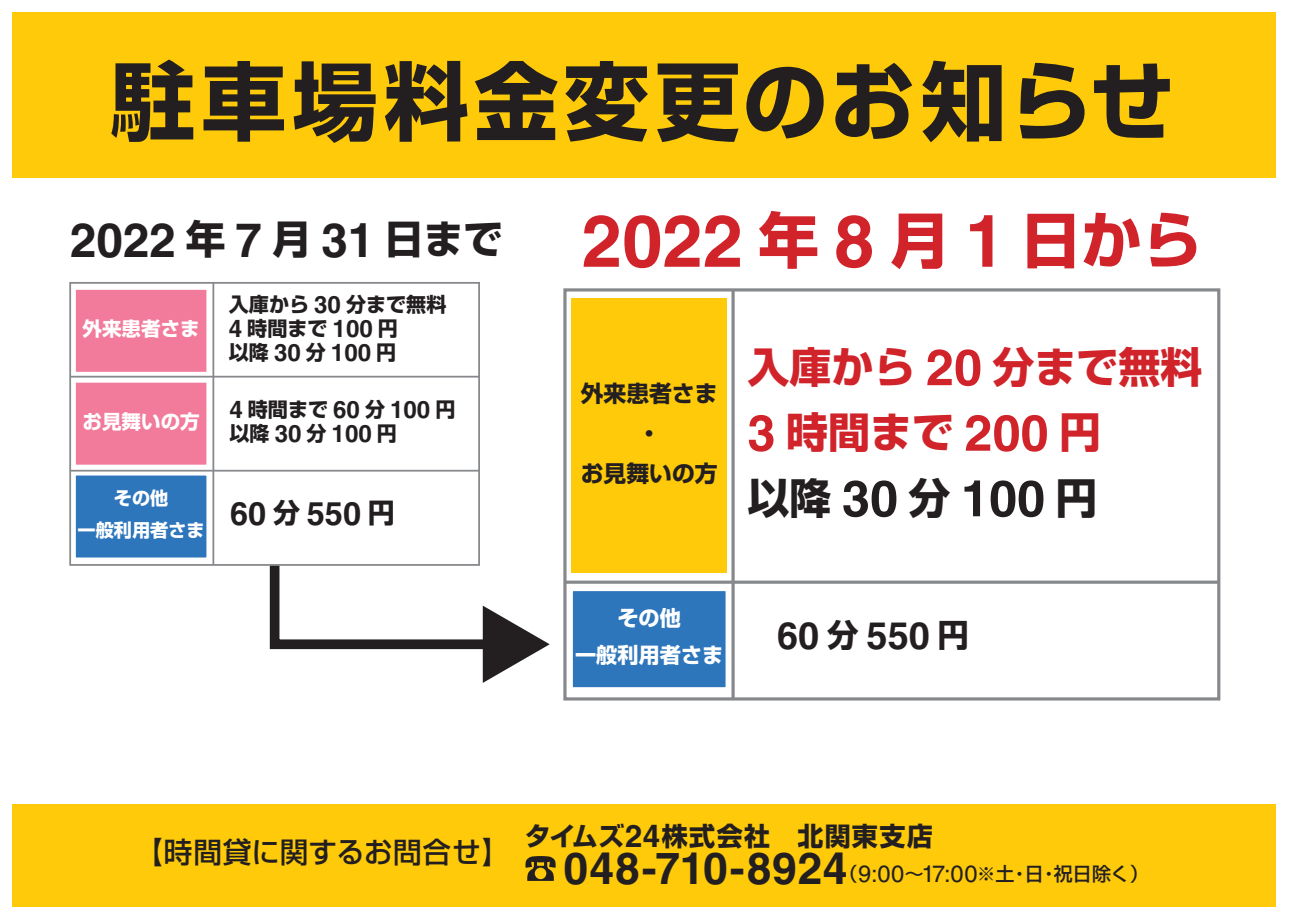
<style>
.page{position:relative;width:1289px;height:919px;background:#fff}
.page>*{position:absolute;margin:0;border:0;box-sizing:border-box;transform-origin:0 0}
.t1{font:700 85.05px "Shin Go Pro";letter-spacing:.06em;color:#231f20}
.t2{font:700 50.4px "Helvetica LT Pro";color:#231f20}
.t3{font:700 47.55px "Helvetica LT Pro";color:#231f20}
.t4{font:700 44.4px "Helvetica LT Pro";letter-spacing:.02em;color:#231f20}
.t5{font:700 42px/65.6px "Shin Go Pro";color:#d1232a}
.t6{font:700 37.8px "Helvetica LT Pro";color:#231f20}
.t7{font:700 32.4px "Helvetica LT Pro";color:#231f20}
.t8{font:500 28.65px "Shin Go Pro";letter-spacing:.01em;color:#231f20}
.t9{font:700 25.95px "Shin Go Pro";letter-spacing:.055em;color:#231f20}
.t10{font:700 24.15px/24.2px "Helvetica LT Pro";color:#231f20}
.t11{font:700 22.8px/39.9px "Shin Go Pro";color:#231f20;text-align:center}
.t12{font:700 21.15px/37px "Shin Go Pro";color:#fff;text-align:center}
.t13{font:700 20.1px/24.2px "Shin Go Pro";color:#231f20}
.t14{font:700 19.5px "Shin Go Pro";color:#fff}
.t15{font:500 18.9px "Shin Go Pro";color:#231f20}
.t16{font:700 18.15px/31.8px "Shin Go Pro";color:#fff;text-align:center}
.s1{font-family:"Shin Go Pro";font-size:39.6px}
.s2{font-size:72.6px;color:#d1232a}
.s3{font-family:"Shin Go Pro";font-size:60.45px;color:#d1232a}
.s4{font-family:"Helvetica LT Pro";font-size:24.15px}
.s5{font-family:"Shin Go Pro";font-size:20.1px}
.s6{font-family:"Helvetica LT Pro";font-size:50.4px}
.s7{font-family:"Shin Go Pro";font-size:42px}
.s8{font-family:"Shin Go Pro";font-size:27px}
.s9{font-family:"Shin Go Pro";font-size:31.5px}
.s10{font-family:"Helvetica LT Pro";font-size:31.2px}
.s11{font-family:"Helvetica LT Pro";font-weight:400;font-size:23.7px}
</style>
<div class="page">
<div style="left:13px;top:13px;width:1263px;height:165px;background:#feca0a"></div>
<div style="left:13px;top:804px;width:1263px;height:102px;background:#feca0a"></div>
<svg style="left:525px;top:856px;width:30px;height:24px"></svg>
<svg style="left:265px;top:565px;width:284px;height:118px"></svg>
<div style="left:69px;top:282px;width:411px;height:283px;border:2px solid #86888b"></div>
<hr style="left:70px;top:376px;width:409px;height:1px;background:#86888b">
<hr style="left:70px;top:470px;width:409px;height:1px;background:#86888b">
<hr style="left:212px;top:282px;width:2px;height:282px;background:#86888b">
<div style="left:73px;top:287px;width:136px;height:88px;background:#f27b9b;border:3px solid #fff"></div>
<div style="left:73px;top:379px;width:136px;height:88px;background:#f27b9b;border:3px solid #fff"></div>
<div style="left:73px;top:472px;width:136px;height:88px;background:#2e76bc;border:3px solid #fff"></div>
<div style="left:563px;top:288px;width:657px;height:412px;background:#fff;border:3px solid #86888b"></div>
<hr style="left:565px;top:580px;width:653px;height:3px;background:#86888b">
<hr style="left:731px;top:290px;width:3px;height:409px;background:#86888b">
<div style="left:570px;top:588px;width:158px;height:102px;background:#2e76bc;border:3px solid #fff"></div>
<div style="left:571px;top:298px;width:156px;height:275px;background:#feca0a"></div>
<h1 class="t1" style="left:110px;top:34px;width:1065px">駐車場料金変更のお知らせ</h1>
<h3 class="t3" style="left:70px;top:211px;width:1133px">2022 <span class="s1">年</span> 7 <span class="s1">月</span> 31 <span class="s1">日まで</span> <span class="s2">2022</span> <span class="s3">年</span> <span class="s2">8</span> <span class="s3">月</span> <span class="s2">1</span> <span class="s3">日から</span></h3>
<p class="t13" style="left:229px;top:290px;width:219px">入庫から <span class="s4">30</span> 分まで無料<br><span class="s4">4</span> 時間まで <span class="s4">100</span> 円</p>
<p class="t10" style="left:229px;top:340px;width:169px"><span class="s5">以降</span> 30 <span class="s5">分</span> 100 <span class="s5">円</span></p>
<p class="t14" style="left:82px;top:313px;width:119px">外来患者さま</p>
<h3 class="t5" style="left:747px;top:329px;width:456px">入庫から <span class="s6">20</span> 分まで無料<br><span class="s6">3</span> 時間まで <span class="s6">200</span> 円</h3>
<h2 class="t2" style="left:747px;top:467px;width:351px"><span class="s7">以降</span> 30 <span class="s7">分</span> 100 <span class="s7">円</span></h2>
<p class="t11" style="left:581px;top:371px;width:138px">外来患者さま・<br>お見舞いの方</p>
<p class="t10" style="left:229px;top:397px;width:227px">4 <span class="s5">時間まで</span> 60 <span class="s5">分</span> 100 <span class="s5">円以降</span> 30 <span class="s5">分</span> 100 <span class="s5">円</span></p>
<p class="t14" style="left:82px;top:405px;width:119px">お見舞いの方</p>
<p class="t16" style="left:77px;top:480px;width:129px">その他<br>一般利用者さま</p>
<h3 class="t7" style="left:230px;top:493px;width:166px">60 <span class="s8">分</span> 550 <span class="s8">円</span></h3>
<p class="t12" style="left:575px;top:597px;width:150px">その他<br>一般利用者さま</p>
<h3 class="t6" style="left:777px;top:612px;width:193px">60 <span class="s9">分</span> 550 <span class="s9">円</span></h3>
<p class="t8" style="left:134px;top:828px;width:377px">【時間貸に関するお問合せ】</p>
<p class="t9" style="left:524px;top:815px;width:410px">タイムズ<span class="s10">24</span>株式会社　北関東支店</p>
<h3 class="t4" style="left:563px;top:840px;width:285px">048-710-8924</h3>
<p class="t15" style="left:838px;top:858px;width:311px">（<span class="s11">9:00</span>～<span class="s11">17:00</span>※土・日・祝日除く）</p>
</div>
